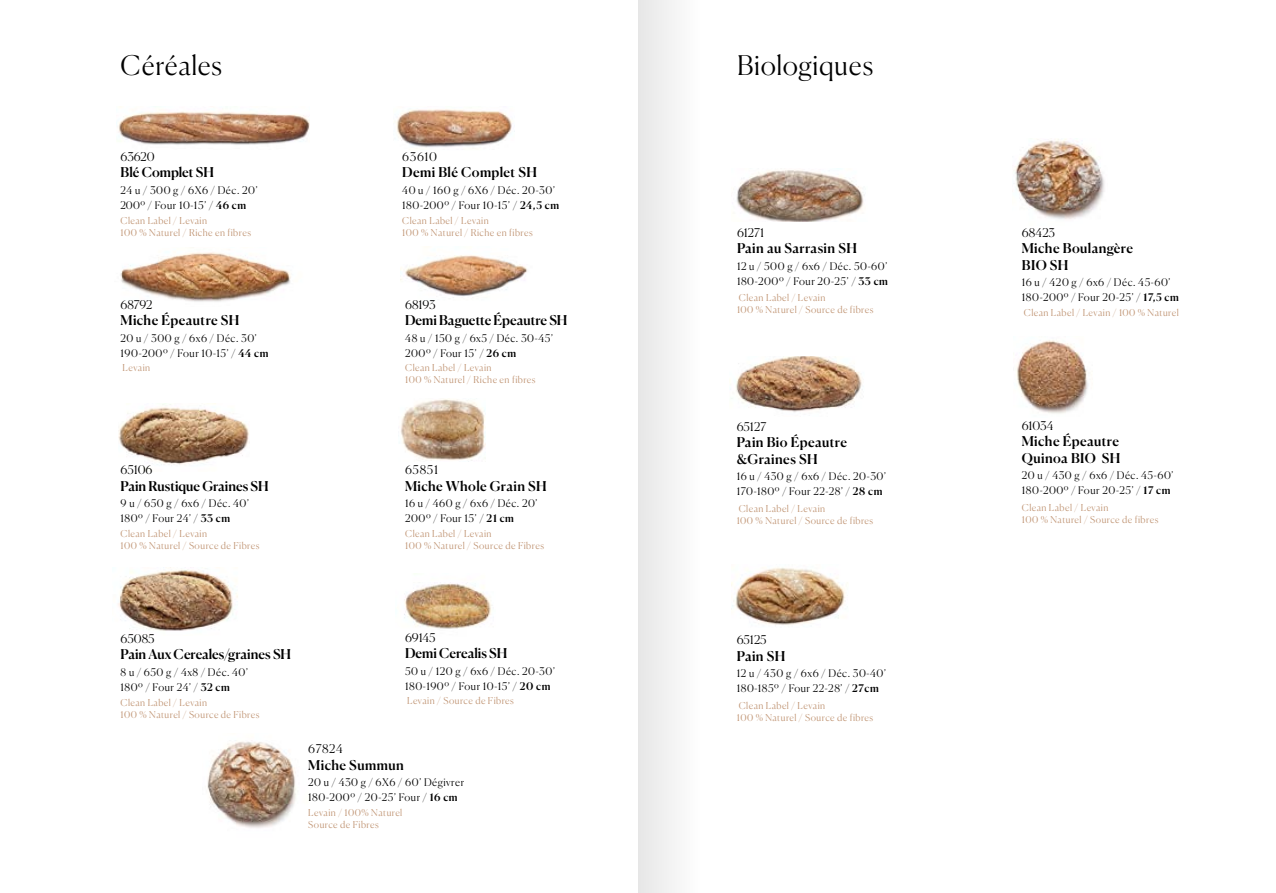
<style>
.page{position:relative;width:1276px;height:893px;background:#fff}
.page>*{position:absolute;margin:0;border:0;box-sizing:border-box;transform-origin:0 0}
.t1{font:300 27px "Canela";letter-spacing:.025em;color:#000}
.t2{font:500 13.5px/16.5px "Canela";letter-spacing:.02em;color:#000}
.t3{font:500 13.5px "Canela";letter-spacing:-.005em;color:#000}
.t4{font:500 13.5px "Canela";color:#000}
.t5{font:300 12px "Canela";color:#000}
.t6{font:300 10.5px/15px "Canela";letter-spacing:.05em;color:#000}
.t7{font:300 9.45px/12px "Canela";letter-spacing:.045em;color:#c09473}
.s1{font-weight:500}
</style>
<div class="page">
<img style="left:731px;top:568px;width:114px;height:57px">
<img style="left:1016px;top:340px;width:72px;height:74px">
<img style="left:736px;top:170px;width:129px;height:51px">
<img style="left:396px;top:109px;width:119px;height:40px">
<img style="left:207px;top:741px;width:89px;height:87px">
<img style="left:118px;top:403px;width:132px;height:62px">
<img style="left:116px;top:106px;width:193px;height:39px">
<img style="left:400px;top:255px;width:128px;height:43px">
<img style="left:120px;top:252px;width:171px;height:50px">
<img style="left:400px;top:399px;width:86px;height:62px">
<img style="left:118px;top:567px;width:120px;height:64px">
<img style="left:404px;top:582px;width:88px;height:47px">
<img style="left:736px;top:356px;width:127px;height:56px">
<img style="left:1015px;top:139px;width:90px;height:80px">
<div style="left:638px;top:0;width:64px;height:893px;background:#f3f3f3"></div>
<h1 class="t1" style="left:121px;top:44px;width:103px">Céréales</h1>
<h1 class="t1" style="left:737px;top:44px;width:138px">Biologiques</h1>
<p class="t5" style="left:121px;top:147px;width:36px">63620</p>
<p class="t3" style="left:121px;top:162px;width:95px">Blé Complet SH</p>
<p class="t6" style="left:121px;top:182px;width:139px">24 u / 300 g / 6X6 / Déc. 20’<br>200º / Four 10-15’ / <span class="s1">46 cm</span></p>
<p class="t7" style="left:121px;top:213px;width:132px">Clean Label / Levain<br>100 % Naturel / Riche en fibres</p>
<p class="t5" style="left:121px;top:295px;width:33px">68792</p>
<p class="t2" style="left:121px;top:311px;width:120px">Miche Épeautre SH</p>
<p class="t6" style="left:121px;top:329px;width:149px">20 u / 300 g / 6x6 / Déc. 30’<br>190-200º / Four 10-15’ / <span class="s1">44 cm</span></p>
<p class="t7" style="left:123px;top:361px;width:29px">Levain</p>
<p class="t5" style="left:121px;top:461px;width:33px">65106</p>
<p class="t3" style="left:121px;top:475px;width:150px">Pain Rustique Graines SH</p>
<p class="t6" style="left:121px;top:495px;width:130px">9 u / 650 g / 6x6 / Déc. 40’<br>180º / Four 24’ / <span class="s1">33 cm</span></p>
<p class="t7" style="left:121px;top:527px;width:140px">Clean Label / Levain<br>100 % Naturel / Source de Fibres</p>
<p class="t5" style="left:402px;top:147px;width:36px">63610</p>
<p class="t2" style="left:402px;top:163px;width:136px">Demi Blé Complet SH</p>
<p class="t6" style="left:402px;top:182px;width:158px">40 u / 160 g / 6X6 / Déc. 20-30’<br>180-200º / Four 10-15’ / <span class="s1">24,5 cm</span></p>
<p class="t7" style="left:402px;top:213px;width:132px">Clean Label / Levain<br>100 % Naturel / Riche en fibres</p>
<p class="t5" style="left:405px;top:295px;width:32px">68193</p>
<p class="t3" style="left:405px;top:310px;width:164px">Demi Baguette Épeautre SH</p>
<p class="t6" style="left:405px;top:329px;width:150px">48 u / 150 g / 6x5 / Déc. 30-45’<br>200º / Four 15’ / <span class="s1">26 cm</span></p>
<p class="t7" style="left:405px;top:361px;width:132px">Clean Label / Levain<br>100 % Naturel / Riche en fibres</p>
<p class="t5" style="left:405px;top:461px;width:34px">65851</p>
<p class="t2" style="left:405px;top:477px;width:143px">Miche Whole Grain SH</p>
<p class="t6" style="left:405px;top:495px;width:134px">16 u / 460 g / 6x6 / Déc. 20’<br>200º / Four 15’ / <span class="s1">21 cm</span></p>
<p class="t7" style="left:405px;top:527px;width:140px">Clean Label / Levain<br>100 % Naturel / Source de Fibres</p>
<p class="t5" style="left:121px;top:629px;width:35px">65085</p>
<p class="t3" style="left:121px;top:644px;width:172px">Pain Aux Cereales/graines SH</p>
<p class="t6" style="left:121px;top:663px;width:129px">8 u / 650 g / 4x8 / Déc. 40’<br>180º / Four 24’ / <span class="s1">32 cm</span></p>
<p class="t7" style="left:121px;top:695px;width:140px">Clean Label / Levain<br>100 % Naturel / Source de Fibres</p>
<p class="t5" style="left:405px;top:628px;width:32px">69145</p>
<p class="t4" style="left:405px;top:643px;width:104px">Demi Cerealis SH</p>
<p class="t6" style="left:405px;top:662px;width:151px">50 u / 120 g / 6x6 / Déc. 20-30’<br>180-190º / Four 10-15’ / <span class="s1">20 cm</span></p>
<p class="t7" style="left:407px;top:694px;width:108px">Levain / Source de Fibres</p>
<p class="t5" style="left:308px;top:740px;width:36px">67824</p>
<p class="t2" style="left:308px;top:756px;width:97px">Miche Summun</p>
<p class="t6" style="left:308px;top:774px;width:157px">20 u / 430 g / 6X6 / 60’ Dégivrer<br>180-200º / 20-25’ Four / <span class="s1">16 cm</span></p>
<p class="t7" style="left:308px;top:806px;width:96px">Levain / 100% Naturel<br>Source de Fibres</p>
<p class="t5" style="left:737px;top:223px;width:29px">61271</p>
<p class="t2" style="left:737px;top:239px;width:121px">Pain au Sarrasin SH</p>
<p class="t6" style="left:737px;top:257px;width:152px">12 u / 500 g / 6x6 / Déc. 50-60’<br>180-200º / Four 20-25’ / <span class="s1">33 cm</span></p>
<p class="t7" style="left:737px;top:291px;width:138px">Clean Label / Levain<br>100 % Naturel / Source de fibres</p>
<p class="t5" style="left:737px;top:417px;width:31px">65127</p>
<p class="t2" style="left:737px;top:433px;width:112px">Pain Bio Épeautre &amp;Graines SH</p>
<p class="t6" style="left:737px;top:468px;width:151px">16 u / 430 g / 6x6 / Déc. 20-30’<br>170-180º / Four 22-28’ / <span class="s1">28 cm</span></p>
<p class="t7" style="left:737px;top:502px;width:138px">Clean Label / Levain<br>100 % Naturel / Source de fibres</p>
<p class="t5" style="left:737px;top:631px;width:31px">65125</p>
<p class="t2" style="left:737px;top:647px;width:50px">Pain SH</p>
<p class="t6" style="left:737px;top:665px;width:151px">12 u / 430 g / 6x6 / Déc. 30-40’<br>180-185º / Four 22-28’ / <span class="s1">27cm</span></p>
<p class="t7" style="left:737px;top:699px;width:138px">Clean Label / Levain<br>100 % Naturel / Source de fibres</p>
<p class="t5" style="left:1022px;top:223px;width:35px">68423</p>
<p class="t2" style="left:1022px;top:239px;width:113px">Miche Boulangère<br>BIO SH</p>
<p class="t6" style="left:1022px;top:274px;width:159px">16 u / 420 g / 6x6 / Déc. 45-60’<br>180-200º / Four 20-25’ / <span class="s1">17,5 cm</span></p>
<p class="t7" style="left:1023px;top:306px;width:156px">Clean Label / Levain / 100 % Naturel</p>
<p class="t5" style="left:1022px;top:416px;width:33px">61034</p>
<p class="t2" style="left:1022px;top:432px;width:100px">Miche Épeautre<br>Quinoa BIO SH</p>
<p class="t6" style="left:1022px;top:467px;width:153px">20 u / 430 g / 6x6 / Déc. 45-60’<br>180-200º / Four 20-25’ / <span class="s1">17 cm</span></p>
<p class="t7" style="left:1022px;top:501px;width:138px">Clean Label / Levain<br>100 % Naturel / Source de fibres</p>
</div>
